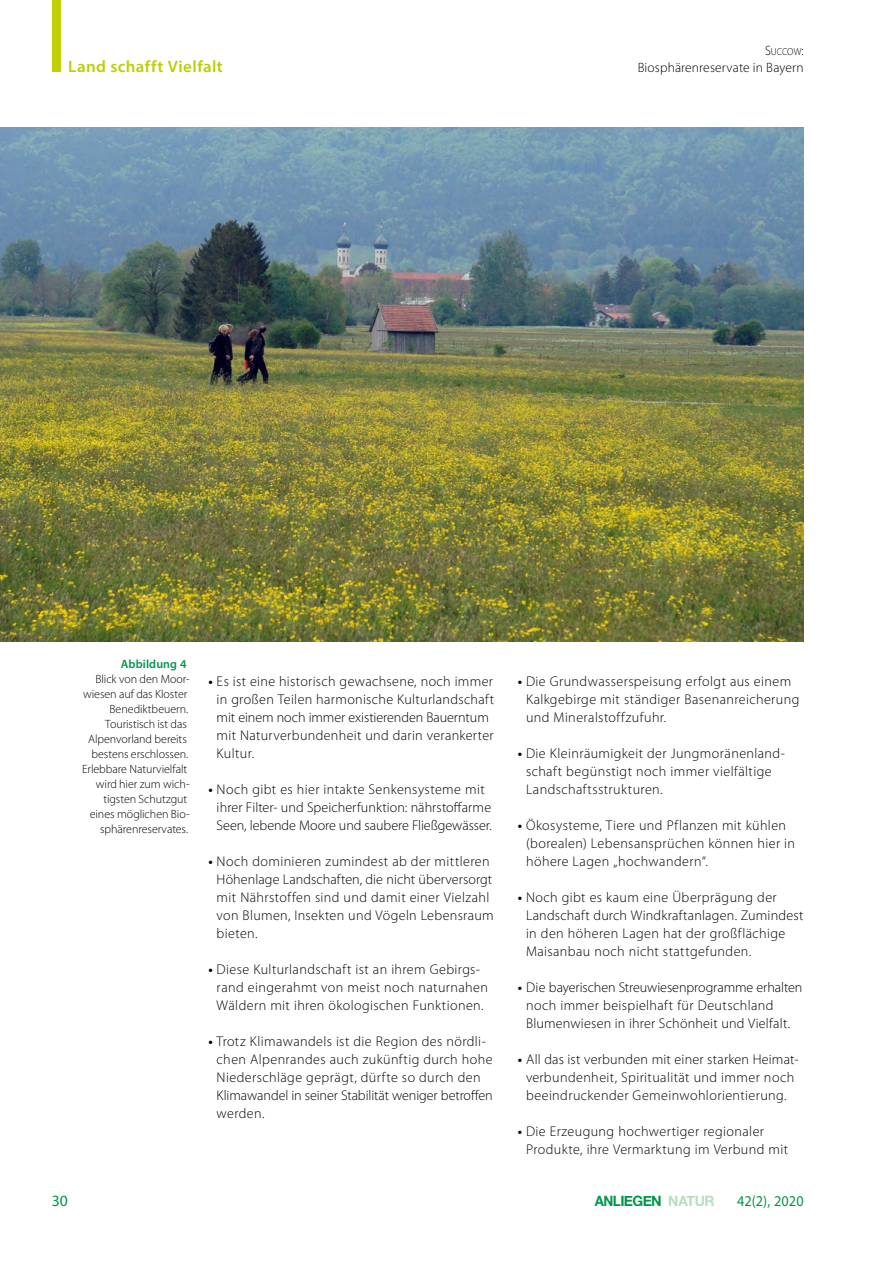
<style>
.page{position:relative;width:893px;height:1263px;background:#fff}
.page>*{position:absolute;margin:0;border:0;box-sizing:border-box;transform-origin:0 0}
.t1{font:600 16.5px "Myriad Pro";letter-spacing:.025em;color:#bccf00}
.t2{font:15.75px "Myriad Pro";color:#009649}
.t3{font:15px "Myriad Pro";letter-spacing:.005em;color:#009649;scale:.95 1}
.t4{font:700 14.25px "Helvetica Neue";letter-spacing:-.035em;color:#009649;scale:.94 1}
.P1__Fließtext_2Sp{font:300 14.1px/18px "Myriad Pro";letter-spacing:.025em;color:#000}
.P1__Fließtext_2Sp-2{font:300 14.1px/18px "Myriad Pro";letter-spacing:.005em;color:#000;text-align:center}
.t5{font:300 13.5px "Myriad Pro";letter-spacing:.01em;color:#000}
.P5__Bildlegende{font:300 12px/15px "Myriad Pro";letter-spacing:-.005em;color:#000;text-align:right}
.t6{font:300 10.2px "Myriad Pro";letter-spacing:-.005em;color:#000;scale:.93 1}
.s1{font-size:13.5px}
.s2{font-weight:600;color:#009649}
.s3{font-weight:600}
.s4{color:rgb(112 188 126/.5)}
</style>
<div class="page">
<img style="left:0;top:128px;width:804px;height:514px">
<div style="left:52px;top:0;width:8px;height:71px;background:#bed008"></div>
<p class="t6" style="left:765px;top:45px;width:43px"><span class="s1">S</span>UCCOW<span class="s1">:</span></p>
<p class="t1" style="left:68px;top:55px;width:156px">Land schafft Vielfalt</p>
<p class="t5" style="left:638px;top:59px;width:167px">Biosphärenreservate in Bayern</p>
<p class="P5__Bildlegende" style="left:82px;top:656px;width:109px"><span class="s2">Abbildung 4<br></span>Blick von den Moor&shy;wiesen auf das Kloster<br>Benediktbeuern.<br>Touristisch ist das<br>Alpenvorland bereits bestens erschlossen.<br>Erlebbare Naturvielfalt wird hier zum wich&shy;tigsten Schutzgut eines möglichen Bio&shy;sphärenreservates.</p>
<p class="P1__Fließtext_2Sp" style="left:526px;top:672px;width:275px;text-indent:-8px"><span class="s3">•</span> Die Grundwasserspeisung erfolgt aus einem<br>Kalkgebirge mit ständiger Basenanreicherung und Mineralstoffzufuhr.</p>
<p class="P1__Fließtext_2Sp" style="left:526px;top:744px;width:261px;text-indent:-8px"><span class="s3">•</span> Die Kleinräumigkeit der Jungmoränenland&shy;schaft begünstigt noch immer vielfältige<br>Landschaftsstrukturen.</p>
<p class="P1__Fließtext_2Sp" style="left:526px;top:816px;width:271px;text-indent:-8px"><span class="s3">•</span> Ökosysteme, Tiere und Pflanzen mit kühlen (borealen) Lebensansprüchen können hier in höhere Lagen „hochwandern“.</p>
<p class="P1__Fließtext_2Sp" style="left:526px;top:888px;width:279px;text-indent:-8px"><span class="s3">•</span> Noch gibt es kaum eine Überprägung der Landschaft durch Windkraftanlagen. Zumindest in den höheren Lagen hat der großflächige Maisanbau noch nicht stattgefunden.</p>
<p class="P1__Fließtext_2Sp" style="left:526px;top:978px;width:278px;text-indent:-8px"><span class="s3">•</span> Die bayerischen Streuwiesenprogramme erhalten noch immer beispielhaft für Deutschland<br>Blumenwiesen in ihrer Schönheit und Vielfalt.</p>
<p class="P1__Fließtext_2Sp" style="left:518px;top:1050px;width:282px;text-align:center"><span class="s3">•</span> All das ist verbunden mit einer starken Heimat&shy;verbundenheit, Spiritualität und immer noch beeindruckender Gemeinwohlorientierung.</p>
<p class="P1__Fließtext_2Sp" style="left:526px;top:1122px;width:264px;text-indent:-8px"><span class="s3">•</span> Die Erzeugung hochwertiger regionaler<br>Produkte, ihre Vermarktung im Verbund mit</p>
<p class="t4" style="left:595px;top:1189px;width:129px">ANLIEGEN <span class="s4">NATUR</span></p>
<p class="P1__Fließtext_2Sp" style="left:217px;top:672px;width:279px;text-indent:-8px"><span class="s3">•</span> Es ist eine historisch gewachsene, noch immer in großen Teilen harmonische Kulturlandschaft mit einem noch immer existierenden Bauerntum mit Naturverbundenheit und darin verankerter Kultur.</p>
<p class="P1__Fließtext_2Sp-2" style="left:208px;top:780px;width:285px"><span class="s3">•</span> Noch gibt es hier intakte Senkensysteme mit ihrer Filter- und Speicherfunktion: nährstoffarme<br>Seen, lebende Moore und saubere Fließgewässer.</p>
<p class="P1__Fließtext_2Sp" style="left:217px;top:852px;width:279px;text-indent:-8px"><span class="s3">•</span> Noch dominieren zumindest ab der mittleren Höhenlage Landschaften, die nicht überversorgt mit Nährstoffen sind und damit einer Vielzahl von Blumen, Insekten und Vögeln Lebensraum bieten.</p>
<p class="P1__Fließtext_2Sp" style="left:208px;top:960px;width:281px;text-align:center"><span class="s3">•</span> Diese Kulturlandschaft ist an ihrem Gebirgs&shy;rand eingerahmt von meist noch naturnahen<br>Wäldern mit ihren ökologischen Funktionen.</p>
<p class="P1__Fließtext_2Sp" style="left:217px;top:1032px;width:278px;text-indent:-8px"><span class="s3">•</span> Trotz Klimawandels ist die Region des nördli&shy;chen Alpenrandes auch zukünftig durch hohe Niederschläge geprägt, dürfte so durch den Klimawandel in seiner Stabilität weniger betroffen werden.</p>
<p class="t2" style="left:52px;top:1191px;width:18px">30</p>
<p class="t3" style="left:737px;top:1191px;width:71px">42(2), 2020</p>
</div>
